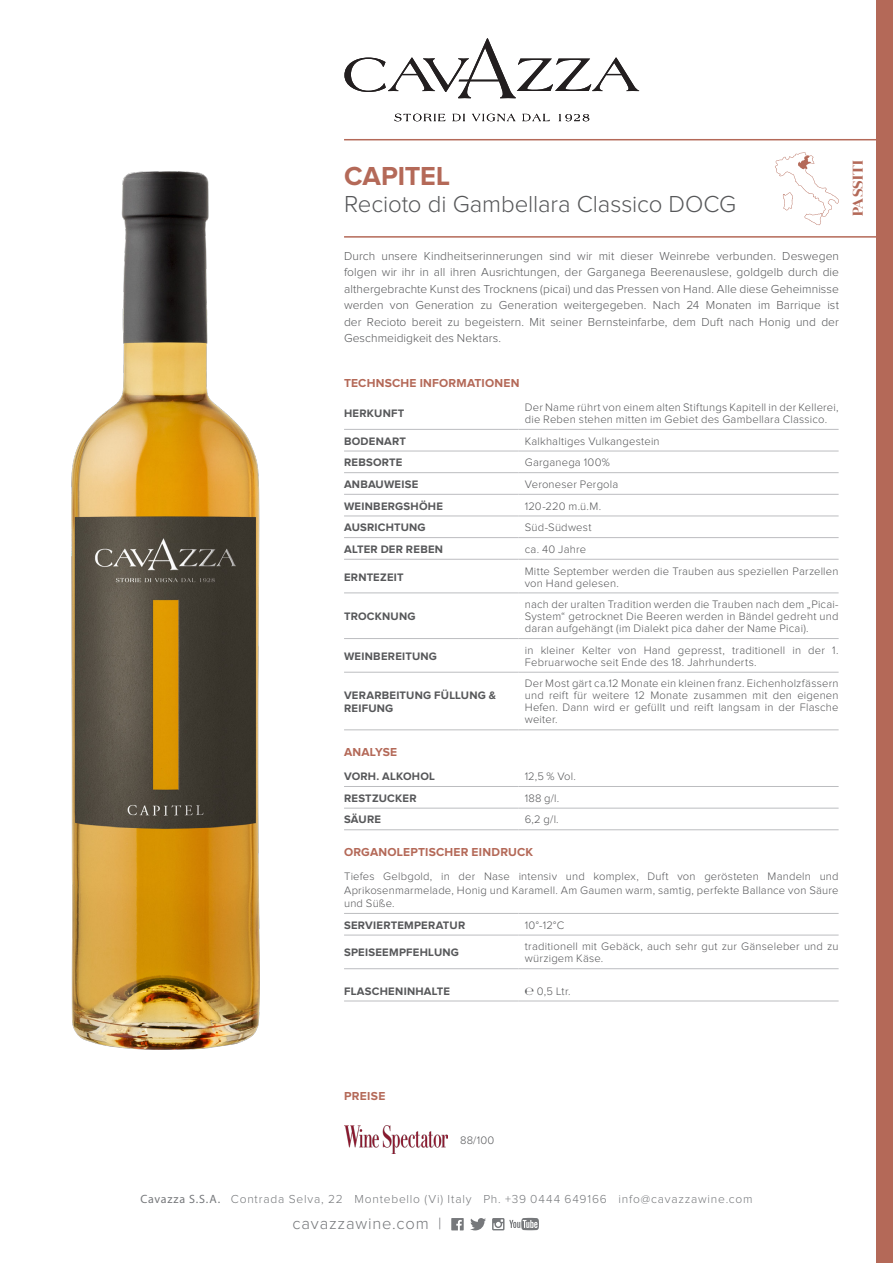
<style>
.page{position:relative;width:893px;height:1263px;background:#fff}
.page>*{position:absolute;margin:0;border:0;box-sizing:border-box;transform-origin:0 0}
.t1{font:700 27px "Proxima Nova";letter-spacing:-.005em;color:#b46958}
.t2{font:300 24px "Proxima Nova";letter-spacing:-.005em;color:#57585a}
.t3{font:300 16.5px "Proxima Nova";letter-spacing:.05em;color:#76787b}
.t4{font:700 14.25px "Anglecia Pro Display";letter-spacing:.01em;color:#b46958}
.t5{font:300 12px/16.5px "Proxima Nova";letter-spacing:.005em;color:#57585a;text-align:justify}
.t6{font:300 12px "Proxima Nova";letter-spacing:.065em;color:#76787b}
.t7{font:700 12px "Proxima Nova";letter-spacing:.02em;color:#b46958}
.t8{font:300 11.25px/12px "Proxima Nova";letter-spacing:.015em;color:#57585a}
.t9{font:700 11.25px/13.5px "Proxima Nova";letter-spacing:.02em;color:#57585a}
.s1{font-family:"Myriad Pro";font-weight:400}
</style>
<div class="page">
<svg style="left:451px;top:1218px;width:13px;height:12px"></svg>
<svg style="left:470px;top:1218px;width:16px;height:12px"></svg>
<svg style="left:492px;top:1218px;width:47px;height:12px"></svg>
<div style="left:876px;top:0;width:17px;height:1263px;background:#b46958"></div>
<div style="left:343px;top:139px;width:550px;height:99px;border:2px solid #b46958"></div>
<svg style="left:775px;top:152px;width:64px;height:73px"></svg>
<svg style="left:344px;top:38px;width:295px;height:60px"></svg>
<svg style="left:394px;top:114px;width:51px;height:7px"></svg>
<svg style="left:452px;top:114px;width:13px;height:7px"></svg>
<svg style="left:472px;top:114px;width:43px;height:7px"></svg>
<svg style="left:522px;top:114px;width:28px;height:7px"></svg>
<svg style="left:559px;top:114px;width:30px;height:7px"></svg>
<img style="left:72px;top:171px;width:188px;height:878px">
<img style="left:344px;top:1126px;width:104px;height:28px">
<hr style="left:344px;top:429px;width:174px;height:1px;background:#bcbdc0">
<hr style="left:518px;top:429px;width:321px;height:1px;background:#bcbdc0">
<hr style="left:344px;top:451px;width:174px;height:1px;background:#bcbdc0">
<hr style="left:518px;top:451px;width:321px;height:1px;background:#bcbdc0">
<hr style="left:344px;top:472px;width:174px;height:1px;background:#bcbdc0">
<hr style="left:518px;top:472px;width:321px;height:1px;background:#bcbdc0">
<hr style="left:344px;top:494px;width:174px;height:1px;background:#bcbdc0">
<hr style="left:518px;top:494px;width:321px;height:1px;background:#bcbdc0">
<hr style="left:344px;top:516px;width:174px;height:1px;background:#bcbdc0">
<hr style="left:518px;top:516px;width:321px;height:1px;background:#bcbdc0">
<hr style="left:344px;top:537px;width:174px;height:1px;background:#bcbdc0">
<hr style="left:518px;top:537px;width:321px;height:1px;background:#bcbdc0">
<hr style="left:344px;top:559px;width:174px;height:1px;background:#bcbdc0">
<hr style="left:518px;top:559px;width:321px;height:1px;background:#bcbdc0">
<hr style="left:344px;top:593px;width:174px;height:1px;background:#bcbdc0">
<hr style="left:518px;top:593px;width:321px;height:1px;background:#bcbdc0">
<hr style="left:344px;top:638px;width:174px;height:1px;background:#bcbdc0">
<hr style="left:518px;top:638px;width:321px;height:1px;background:#bcbdc0">
<hr style="left:344px;top:672px;width:174px;height:1px;background:#bcbdc0">
<hr style="left:518px;top:672px;width:321px;height:1px;background:#bcbdc0">
<hr style="left:344px;top:786px;width:174px;height:1px;background:#bcbdc0">
<hr style="left:518px;top:786px;width:321px;height:1px;background:#bcbdc0">
<hr style="left:344px;top:808px;width:174px;height:1px;background:#bcbdc0">
<hr style="left:518px;top:808px;width:321px;height:1px;background:#bcbdc0">
<hr style="left:344px;top:829px;width:174px;height:1px;background:#bcbdc0">
<hr style="left:518px;top:829px;width:321px;height:1px;background:#bcbdc0">
<hr style="left:344px;top:913px;width:174px;height:1px;background:#bcbdc0">
<hr style="left:518px;top:913px;width:321px;height:1px;background:#bcbdc0">
<hr style="left:344px;top:935px;width:174px;height:1px;background:#bcbdc0">
<hr style="left:518px;top:935px;width:321px;height:1px;background:#bcbdc0">
<hr style="left:344px;top:968px;width:174px;height:1px;background:#bcbdc0">
<hr style="left:518px;top:968px;width:321px;height:1px;background:#bcbdc0">
<hr style="left:344px;top:1001px;width:174px;height:1px;background:#bcbdc0">
<hr style="left:518px;top:1001px;width:321px;height:1px;background:#bcbdc0">
<hr style="left:344px;top:730px;width:174px;height:1px;background:#bcbdc0">
<hr style="left:518px;top:730px;width:321px;height:1px;background:#bcbdc0">
<p class="t1" style="left:344px;top:164px;width:107px">CAPITEL</p>
<p class="t2" style="left:344px;top:193px;width:394px">Recioto di Gambellara Classico DOCG</p>
<p class="t5" style="left:344px;top:248px;width:496px">Durch unsere Kindheitserinnerungen sind wir mit dieser Weinrebe verbunden. Deswegen folgen wir ihr in all ihren Ausrichtungen, der Garganega Beerenauslese, goldgelb durch die althergebrachte Kunst des Trocknens (picai) und das Pressen von Hand. Alle diese Geheimnisse werden von Generation zu Generation weitergegeben. Nach 24 Monaten im Barrique ist der Recioto bereit zu begeistern. Mit seiner Bernsteinfarbe, dem Duft nach Honig und der Geschmeidigkeit des Nektars.</p>
<p class="t7" style="left:344px;top:378px;width:177px">TECHNSCHE INFORMATIONEN</p>
<p class="t9" style="left:344px;top:407px;width:62px">HERKUNFT</p>
<p class="t8" style="left:525px;top:402px;width:315px">Der Name rührt von einem alten Stiftungs Kapitell in der Kellerei, die Reben stehen mitten im Gebiet des Gambellara Classico.</p>
<p class="t9" style="left:344px;top:435px;width:63px">BODENART</p>
<p class="t8" style="left:525px;top:435px;width:136px">Kalkhaltiges Vulkangestein</p>
<p class="t9" style="left:344px;top:456px;width:60px">REBSORTE</p>
<p class="t8" style="left:525px;top:457px;width:87px">Garganega 100%</p>
<p class="t9" style="left:344px;top:478px;width:76px">ANBAUWEISE</p>
<p class="t8" style="left:525px;top:479px;width:95px">Veroneser Pergola</p>
<p class="t9" style="left:344px;top:500px;width:100px">WEINBERGSHÖHE</p>
<p class="t8" style="left:525px;top:500px;width:78px">120-220 m.ü.M.</p>
<p class="t9" style="left:344px;top:521px;width:83px">AUSRICHTUNG</p>
<p class="t8" style="left:525px;top:522px;width:68px">Süd-Südwest</p>
<p class="t9" style="left:344px;top:543px;width:101px">ALTER DER REBEN</p>
<p class="t8" style="left:525px;top:544px;width:63px">ca. 40 Jahre</p>
<p class="t9" style="left:344px;top:570px;width:61px">ERNTEZEIT</p>
<p class="t8" style="left:525px;top:565px;width:315px">Mitte September werden die Trauben aus speziellen Parzellen von Hand gelesen.</p>
<p class="t9" style="left:344px;top:610px;width:73px">TROCKNUNG</p>
<p class="t8" style="left:525px;top:599px;width:315px;text-align:justify">nach der uralten Tradition werden die Trauben nach dem „Picai-System“ getrocknet Die Beeren werden in Bändel gedreht und daran aufgehängt (im Dialekt pica daher der Name Picai).</p>
<p class="t9" style="left:344px;top:650px;width:94px">WEINBEREITUNG</p>
<p class="t8" style="left:525px;top:644px;width:315px">in kleiner Kelter von Hand gepresst, traditionell in der 1.<br>Februarwoche seit Ende des 18. Jahrhunderts.</p>
<p class="t9" style="left:344px;top:689px;width:154px">VERARBEITUNG FÜLLUNG &amp;<br>REIFUNG</p>
<p class="t8" style="left:525px;top:678px;width:315px;text-align:justify">Der Most gärt ca.12 Monate ein kleinen franz. Eichenholzfässern und reift für weitere 12 Monate zusammen mit den eigenen Hefen. Dann wird er gefüllt und reift langsam in der Flasche weiter.</p>
<p class="t7" style="left:344px;top:747px;width:55px">ANALYSE</p>
<p class="t9" style="left:344px;top:770px;width:92px">VORH. ALKOHOL</p>
<p class="t8" style="left:525px;top:771px;width:52px">12,5 % Vol.</p>
<p class="t9" style="left:344px;top:792px;width:74px">RESTZUCKER</p>
<p class="t8" style="left:525px;top:792px;width:36px">188 g/l.</p>
<p class="t9" style="left:344px;top:813px;width:39px">SÄURE</p>
<p class="t8" style="left:525px;top:814px;width:35px">6,2 g/l.</p>
<p class="t7" style="left:344px;top:847px;width:191px">ORGANOLEPTISCHER EINDRUCK</p>
<p class="t8" style="left:344px;top:870px;width:496px;line-height:13.5px;text-align:justify">Tiefes Gelbgold, in der Nase intensiv und komplex, Duft von gerösteten Mandeln und Aprikosenmarmelade, Honig und Karamell. Am Gaumen warm, samtig, perfekte Ballance von Säure und Süße.</p>
<p class="t9" style="left:344px;top:919px;width:123px">SERVIERTEMPERATUR</p>
<p class="t8" style="left:525px;top:919px;width:41px">10°-12°C</p>
<p class="t9" style="left:344px;top:946px;width:116px">SPEISEEMPFEHLUNG</p>
<p class="t8" style="left:525px;top:941px;width:315px">traditionell mit Gebäck, auch sehr gut zur Gänseleber und zu würzigem Käse.</p>
<p class="t9" style="left:344px;top:984px;width:108px">FLASCHENINHALTE</p>
<p class="t8" style="left:525px;top:985px;width:47px"><span class="s1">℮</span> 0,5 Ltr.</p>
<p class="t4" style="left:848px;top:216px;width:57px;rotate:-90deg">PASSITI</p>
<p class="t7" style="left:344px;top:1090px;width:43px">PREISE</p>
<p class="t8" style="left:460px;top:1135px;width:36px">88/100</p>
<p class="t6" style="left:140px;top:1194px;width:614px"><span class="s1">Cavazza S.S.A.</span> Contrada Selva, 22 Montebello (Vi) Italy Ph. +39 0444 649166 info@cavazzawine.com</p>
<h3 class="t3" style="left:292px;top:1216px;width:150px">cavazzawine.com |</h3>
</div>
